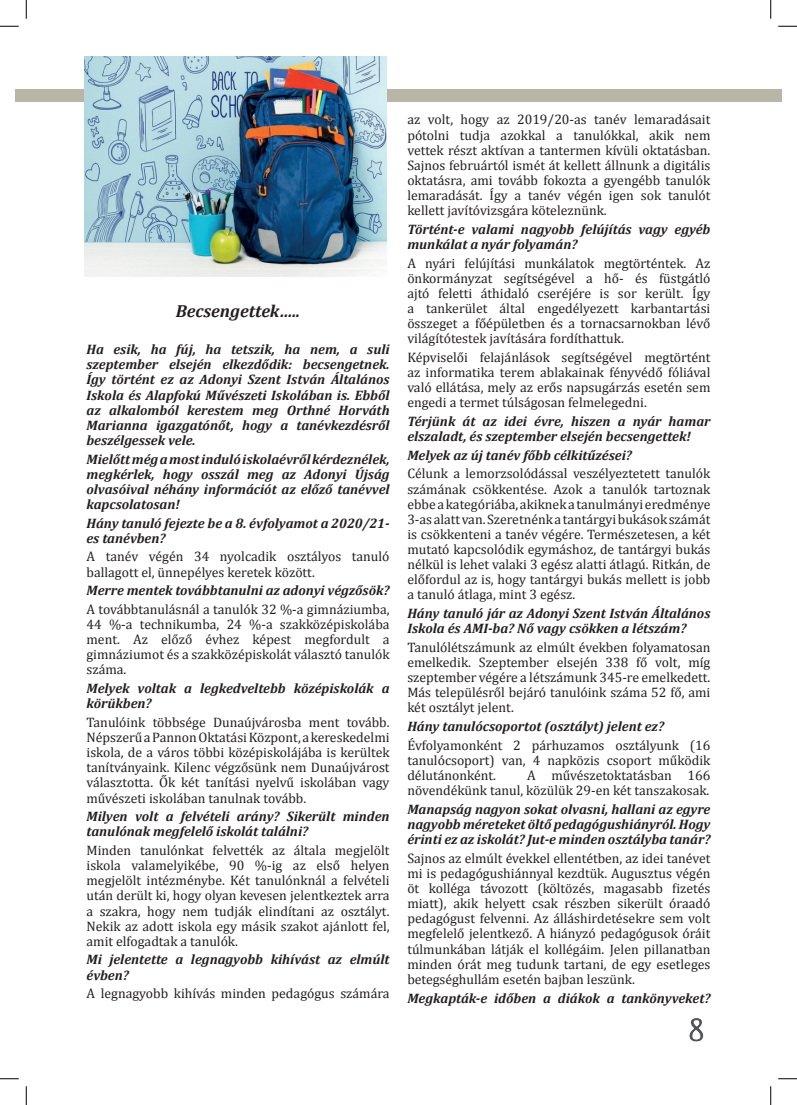
<style>
.page{position:relative;width:797px;height:1105px;background:#fff}
.page>*{position:absolute;margin:0;border:0;box-sizing:border-box;transform-origin:0 0}
.t1{font:300 30px "Braganza ITC";color:#515455}
.t2{font:italic 700 17.5px "Cambria";color:#231f20}
.t3{font:13.75px/15.1px "Cambria";color:#231f20;text-align:justify}
.t4{font:italic 700 13.75px/15.1px "Cambria";color:#231f20}
</style>
<div class="page">
<div style="left:16px;top:89px;width:754px;height:13px;background:#b9b6a7"></div>
<svg style="left:689px;top:1018px;width:14px;height:24px"></svg>
<div style="left:770px;top:89px;width:11px;height:13px;background:#b9b6a7"></div>
<img style="left:85px;top:57px;width:301px;height:220px">
<svg style="left:0;top:25px;width:19px;height:2px"></svg>
<svg style="left:778px;top:25px;width:19px;height:2px"></svg>
<svg style="left:0;top:1078px;width:19px;height:1px"></svg>
<svg style="left:778px;top:1078px;width:19px;height:1px"></svg>
<svg style="left:25px;top:0;width:2px;height:19px"></svg>
<svg style="left:25px;top:1086px;width:2px;height:19px"></svg>
<svg style="left:770px;top:0;width:1px;height:19px"></svg>
<svg style="left:770px;top:1086px;width:1px;height:19px"></svg>
<p class="t2" style="left:176px;top:298px;width:126px">Becsengettek…..</p>
<p class="t4" style="left:86px;top:341px;width:304px;text-align:justify">Ha esik, ha fúj, ha tetszik, ha nem, a suli szeptember elsején elkezdődik: becsengetnek.<br>Így történt ez az Adonyi Szent István Általános Iskola és Alapfokú Művészeti Iskolában is. Ebből az alkalomból kerestem meg Orthné Horváth Marianna igazgatónőt, hogy a tanévkezdésről beszélgessek vele.</p>
<p class="t4" style="left:86px;top:451px;width:304px;text-align:justify">Mielőtt még a most induló iskolaévről kérdeznélek, megkérlek, hogy osszál meg az Adonyi Újság olvasóival néhány információt az előző tanévvel kapcsolatosan!</p>
<p class="t4" style="left:86px;top:515px;width:304px">Hány tanuló fejezte be a 8. évfolyamot a 2020/21- es tanévben?</p>
<p class="t3" style="left:86px;top:549px;width:304px">A tanév végén 34 nyolcadik osztályos tanuló ballagott el, ünnepélyes keretek között.</p>
<p class="t4" style="left:86px;top:583px;width:304px">Merre mentek továbbtanulni az adonyi végzősök?</p>
<p class="t3" style="left:86px;top:602px;width:304px">A továbbtanulásnál a tanulók 32 %-a gimnáziumba, 44 %-a technikumba, 24 %-a szakközépiskolába ment. Az előző évhez képest megfordult a gimnáziumot és a szakközépiskolát választó tanulók száma.</p>
<p class="t4" style="left:86px;top:680px;width:304px">Melyek voltak a legkedveltebb középiskolák a körükben?</p>
<p class="t3" style="left:86px;top:715px;width:304px">Tanulóink többsége Dunaújvárosba ment tovább.<br>Népszerű a Pannon Oktatási Központ, a kereskedelmi iskola, de a város többi középiskolájába is kerültek tanítványaink. Kilenc végzősünk nem Dunaújvárost választotta. Ők két tanítási nyelvű iskolában vagy művészeti iskolában tanulnak tovább.</p>
<p class="t4" style="left:86px;top:808px;width:304px">Milyen volt a felvételi arány? Sikerült minden tanulónak megfelelő iskolát találni?</p>
<p class="t3" style="left:86px;top:843px;width:304px">Minden tanulónkat felvették az általa megjelölt iskola valamelyikébe, 90 %-ig az első helyen megjelölt intézménybe. Két tanulónknál a felvételi után derült ki, hogy olyan kevesen jelentkeztek arra a szakra, hogy nem tudják elindítani az osztályt.<br>Nekik az adott iskola egy másik szakot ajánlott fel, amit elfogadtak a tanulók.</p>
<p class="t4" style="left:86px;top:952px;width:304px">Mi jelentette a legnagyobb kihívást az elmúlt évben?</p>
<p class="t3" style="left:86px;top:986px;width:304px">A legnagyobb kihívás minden pedagógus számára</p>
<p class="t3" style="left:407px;top:112px;width:304px">az volt, hogy az 2019/20-as tanév lemaradásait pótolni tudja azokkal a tanulókkal, akik nem vettek részt aktívan a tantermen kívüli oktatásban.<br>Sajnos februártól ismét át kellett állnunk a digitális oktatásra, ami tovább fokozta a gyengébb tanulók lemaradását. Így a tanév végén igen sok tanulót kellett javítóvizsgára köteleznünk.</p>
<p class="t4" style="left:407px;top:221px;width:304px">Történt-e valami nagyobb felújítás vagy egyéb munkálat a nyár folyamán?</p>
<p class="t3" style="left:407px;top:255px;width:304px">A nyári felújítási munkálatok megtörténtek. Az önkormányzat segítségével a hő- és füstgátló ajtó feletti áthidaló cseréjére is sor került. Így a tankerület által engedélyezett karbantartási összeget a főépületben és a tornacsarnokban lévő világítótestek javítására fordíthattuk.</p>
<p class="t3" style="left:407px;top:350px;width:304px">Képviselői felajánlások segítségével megtörtént az informatika terem ablakainak fényvédő fóliával való ellátása, mely az erős napsugárzás esetén sem engedi a termet túlságosan felmelegedni.</p>
<p class="t4" style="left:407px;top:413px;width:304px">Térjünk át az idei évre, hiszen a nyár hamar elszaladt, és szeptember elsején becsengettek!</p>
<p class="t4" style="left:407px;top:447px;width:226px">Melyek az új tanév főbb célkitűzései?</p>
<p class="t3" style="left:407px;top:466px;width:304px">Célunk a lemorzsolódással veszélyeztetett tanulók számának csökkentése. Azok a tanulók tartoznak ebbe a kategóriába, akiknek a tanulmányi eredménye 3-as alatt van. Szeretnénk a tantárgyi bukások számát is csökkenteni a tanév végére. Természetesen, a két mutató kapcsolódik egymáshoz, de tantárgyi bukás nélkül is lehet valaki 3 egész alatti átlagú. Ritkán, de előfordul az is, hogy tantárgyi bukás mellett is jobb a tanuló átlaga, mint 3 egész.</p>
<p class="t4" style="left:407px;top:605px;width:304px">Hány tanuló jár az Adonyi Szent István Általános<br>Iskola és AMI-ba? Nő vagy csökken a létszám?</p>
<p class="t3" style="left:407px;top:640px;width:304px">Tanulólétszámunk az elmúlt években folyamatosan emelkedik. Szeptember elsején 338 fő volt, míg szeptember végére a létszámunk 345-re emelkedett.<br>Más településről bejáró tanulóink száma 52 fő, ami két osztályt jelent.</p>
<p class="t4" style="left:407px;top:718px;width:258px">Hány tanulócsoportot (osztályt) jelent ez?</p>
<p class="t3" style="left:407px;top:737px;width:304px">Évfolyamonként 2 párhuzamos osztályunk (16 tanulócsoport) van, 4 napközis csoport működik délutánonként.</p>
<p class="t3" style="left:407px;top:768px;width:304px;text-align:right">A művészetoktatásban 166<br>növendékünk tanul, közülük 29-en két tanszakosak.</p>
<p class="t4" style="left:407px;top:801px;width:304px;text-align:justify">Manapság nagyon sokat olvasni, hallani az egyre nagyobb méreteket öltő pedagógushiányról. Hogy érinti ez az iskolát? Jut-e minden osztályba tanár?</p>
<p class="t3" style="left:407px;top:850px;width:304px">Sajnos az elmúlt évekkel ellentétben, az idei tanévet mi is pedagógushiánnyal kezdtük. Augusztus végén öt kolléga távozott (költözés, magasabb fizetés miatt), akik helyett csak részben sikerült óraadó pedagógust felvenni. Az álláshirdetésekre sem volt megfelelő jelentkező. A hiányzó pedagógusok óráit túlmunkában látják el kollégáim. Jelen pillanatban minden órát meg tudunk tartani, de egy esetleges betegséghullám esetén bajban leszünk.</p>
<p class="t4" style="left:407px;top:990px;width:304px">Megkapták-e időben a diákok a tankönyveket?</p>
<h1 class="t1" style="left:688px;top:1012px;width:20px">89</h1>
</div>
